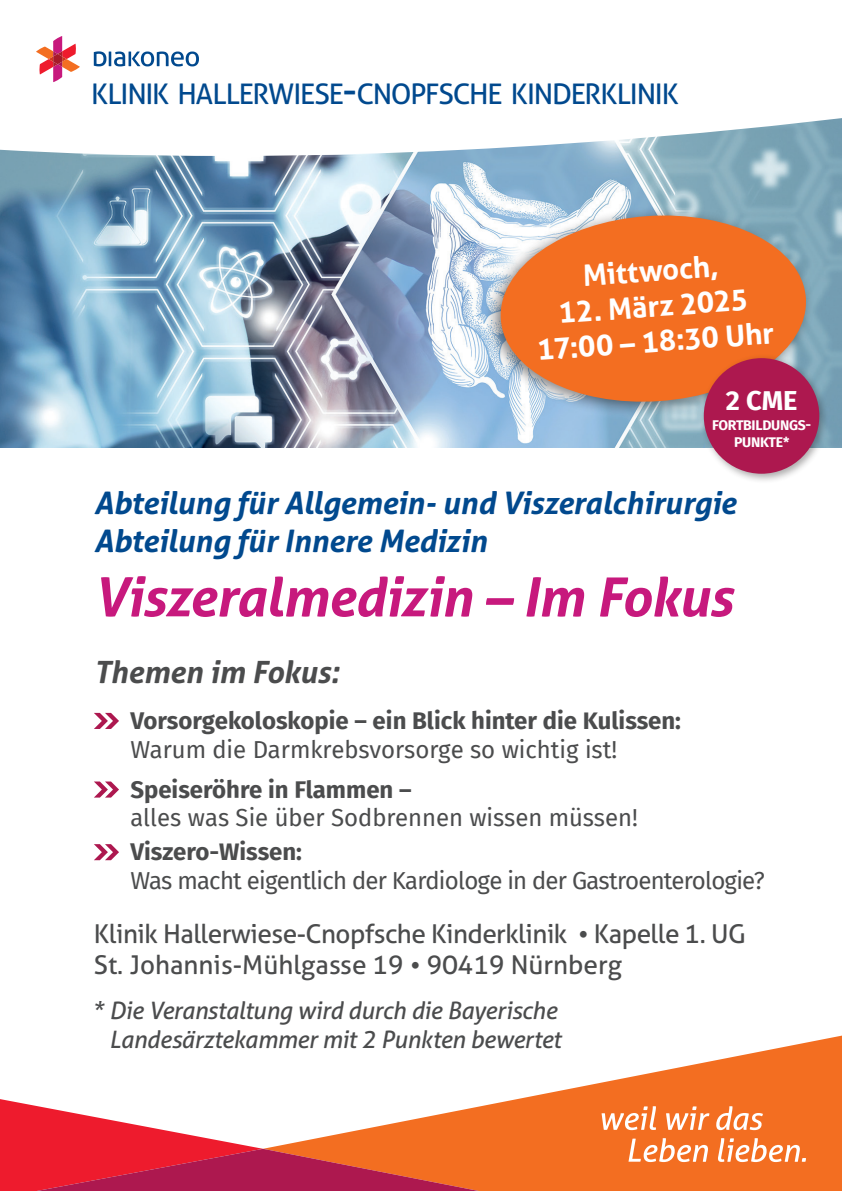
<style>
.page{position:relative;width:842px;height:1191px;background:#fff}
.page>*{position:absolute;margin:0;border:0;box-sizing:border-box;transform-origin:0 0}
.t1{font:italic 700 54px "Aller";letter-spacing:-.02em;color:#c7197d}
.t2{font:italic 700 31px/37.2px "Aller";letter-spacing:-.01em;color:#01498e}
.t3{font:italic 700 30.8px "Aller";letter-spacing:-.01em;color:#4b4c4d}
.t4{font:700 29.4px/35.3px "Aller";color:#fff;text-align:center}
.t5{font:28.4px "Aller";letter-spacing:-.04em;color:#01498e}
.t6{font:700 27.3px "Fira Sans";color:#fff}
.t7{font:26px/31.2px "Aller";letter-spacing:-.02em;color:#4b4c4d}
.t8{font:700 24px "Fira Sans";color:#4b4c4d}
.t9{font:24px "Fira Sans";letter-spacing:-.01em;color:#4b4c4d}
.t10{font:italic 24px/28.8px "Aller";letter-spacing:-.02em;color:#4b4c4d;text-align:right}
.t11{font:24px "Fira Sans";letter-spacing:-.03em;color:#4b4c4d}
.t12{font:700 14px/16.8px "Fira Sans";letter-spacing:-.02em;color:#fff;text-align:center}
.s1{font-size:40.6px}
.s2{font-family:"Fira Sans"}
</style>
<div class="page">
<img style="left:0;top:156px;width:842px;height:291px">
<svg style="left:479px;top:1035px;width:363px;height:156px;fill:#f36e21"></svg>
<svg style="left:0;top:1099px;width:479px;height:92px"></svg>
<svg style="left:94px;top:713px;width:25px;height:16px"></svg>
<svg style="left:94px;top:781px;width:25px;height:16px"></svg>
<svg style="left:94px;top:844px;width:25px;height:16px"></svg>
<div style="left:484px;top:206px;width:330px;height:212px;background:#231f20;opacity:.55"></div>
<svg style="left:497px;top:210px;width:312px;height:197px;background:#e3834b"></svg>
<div style="left:699px;top:354px;width:130px;height:129px;background:#231f20;opacity:.38"></div>
<div style="left:704px;top:358px;width:115px;height:116px;background:#ad184f;border-radius:50%"></div>
<svg style="left:0;top:52px;width:842px;height:104px"></svg>
<svg style="left:36px;top:36px;width:44px;height:46px"></svg>
<svg style="left:94px;top:51px;width:105px;height:15px"></svg>
<svg style="left:628px;top:1138px;width:178px;height:24px"></svg>
<svg style="left:601px;top:1106px;width:162px;height:24px"></svg>
<p class="t5" style="left:91px;top:76px;width:589px">KLINIK HALLERWIESE<span class="s1">-</span>CNOPFSCHE KINDERKLINIK</p>
<p class="t4" style="left:582px;top:257px;width:137px;rotate:-4deg">Mittwoch,</p>
<p class="t4" style="left:533px;top:296px;width:239px;rotate:-4deg">12. März 2025<br>17:00 – 18:30 Uhr</p>
<p class="t6" style="left:726px;top:378px;width:73px">2 CME</p>
<p class="t12" style="left:712px;top:416px;width:100px">FORTBILDUNGS-<br>PUNKTE*</p>
<p class="t2" style="left:94px;top:484px;width:644px">Abteilung für Allgemein- und Viszeralchirurgie<br>Abteilung für Innere Medizin</p>
<h1 class="t1" style="left:94px;top:562px;width:640px">Viszeralmedizin – Im Fokus</h1>
<p class="t3" style="left:94px;top:652px;width:247px">Themen im Fokus:</p>
<p class="t8" style="left:130px;top:700px;width:552px">Vorsorgekoloskopie – ein Blick hinter die Kulissen:</p>
<p class="t9" style="left:130px;top:731px;width:488px">Warum die Darmkrebsvorsorge so wichtig ist!</p>
<p class="t8" style="left:130px;top:769px;width:283px">Speiseröhre in Flammen –</p>
<p class="t9" style="left:130px;top:800px;width:509px">alles was Sie über Sodbrennen wissen müssen!</p>
<p class="t8" style="left:130px;top:831px;width:173px">Viszero-Wissen:</p>
<p class="t11" style="left:130px;top:862px;width:636px">Was macht eigentlich der Kardiologe in der Gastroenterologie?</p>
<p class="t7" style="left:94px;top:918px;width:653px">Klinik Hallerwiese-Cnopfsche Kinderklinik • Kapelle 1. UG<br>St. Johannis-Mühlgasse 19 • 90419 Nürnberg</p>
<p class="t10" style="left:94px;top:996px;width:469px"><span class="s2">*</span> Die Veranstaltung wird durch die Bayerische<br>Landesärztekammer mit 2 Punkten bewertet</p>
</div>
